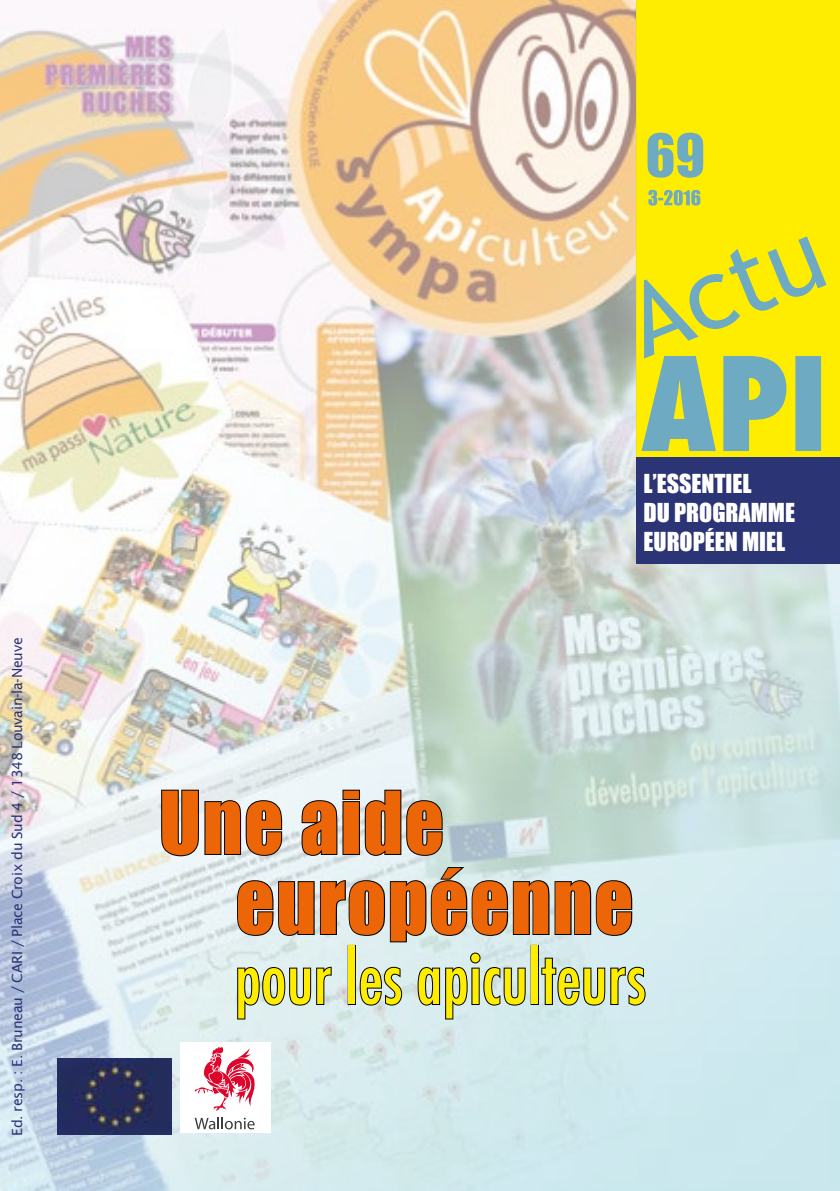
<style>
.page{position:relative;width:840px;height:1191px;background:#fff}
.page>*{position:absolute;margin:0;border:0;box-sizing:border-box;transform-origin:0 0}
.t1{font:80px/80px "Impact";letter-spacing:.025em;color:#ec6608;scale:.95 1}
.t2{font:500 condensed 70px "Futura";color:#ffed00;scale:.95 1}
.t3{font:24px/28.8px "Impact";color:#fff}
.t4{font:14px "Lucida Sans";letter-spacing:-.02em;color:#2b3475}
</style>
<div class="page">
<img style="left:0;top:0;width:839px;height:1191px">
<svg style="left:635px;top:0;width:204px;height:457px;background:#e2df26"></svg>
<div style="left:635px;top:457px;width:204px;height:106px;background:#2b3475"></div>
<img style="left:57px;top:1059px;width:115px;height:75px">
<svg style="left:160px;top:788px;width:123px;height:69px"></svg>
<svg style="left:300px;top:788px;width:143px;height:69px;background:#b3bdbe"></svg>
<svg style="left:236px;top:865px;width:397px;height:78px;background:#b8c6c8"></svg>
<svg style="left:236px;top:965px;width:96px;height:55px;background:#aab6b6"></svg>
<div style="left:347px;top:945px;width:9px;height:60px;border:2px solid #000"></div>
<svg style="left:358px;top:965px;width:45px;height:42px;background:#99a4a6"></svg>
<svg style="left:416px;top:951px;width:110px;height:69px;background:#acbbbd"></svg>
<div style="left:530px;top:945px;width:8px;height:60px;border:2px solid #000"></div>
<svg style="left:540px;top:956px;width:106px;height:51px;background:#9fb0b2"></svg>
<div style="left:180px;top:1042px;width:91px;height:91px;background:#fff"></div>
<svg style="left:194px;top:1046px;width:61px;height:65px"></svg>
<svg style="left:195px;top:1117px;width:59px;height:12px"></svg>
<p class="t4" style="left:9px;top:1135px;width:500px;rotate:-90deg">Ed. resp. : E. Bruneau / CARI / Place Croix du Sud 4 / 1348 Louvain-la-Neuve</p>
<h3 class="t3" style="left:643px;top:468px;width:153px">L’ESSENTIEL<br>DU PROGRAMME<br>EUROPÉEN MIEL</h3>
<h1 class="t1" style="left:235px;top:780px;width:420px;text-indent:-76px">Une aide européenne</h1>
<h2 class="t2" style="left:234px;top:933px;width:434px">pour les apiculteurs</h2>
</div>
